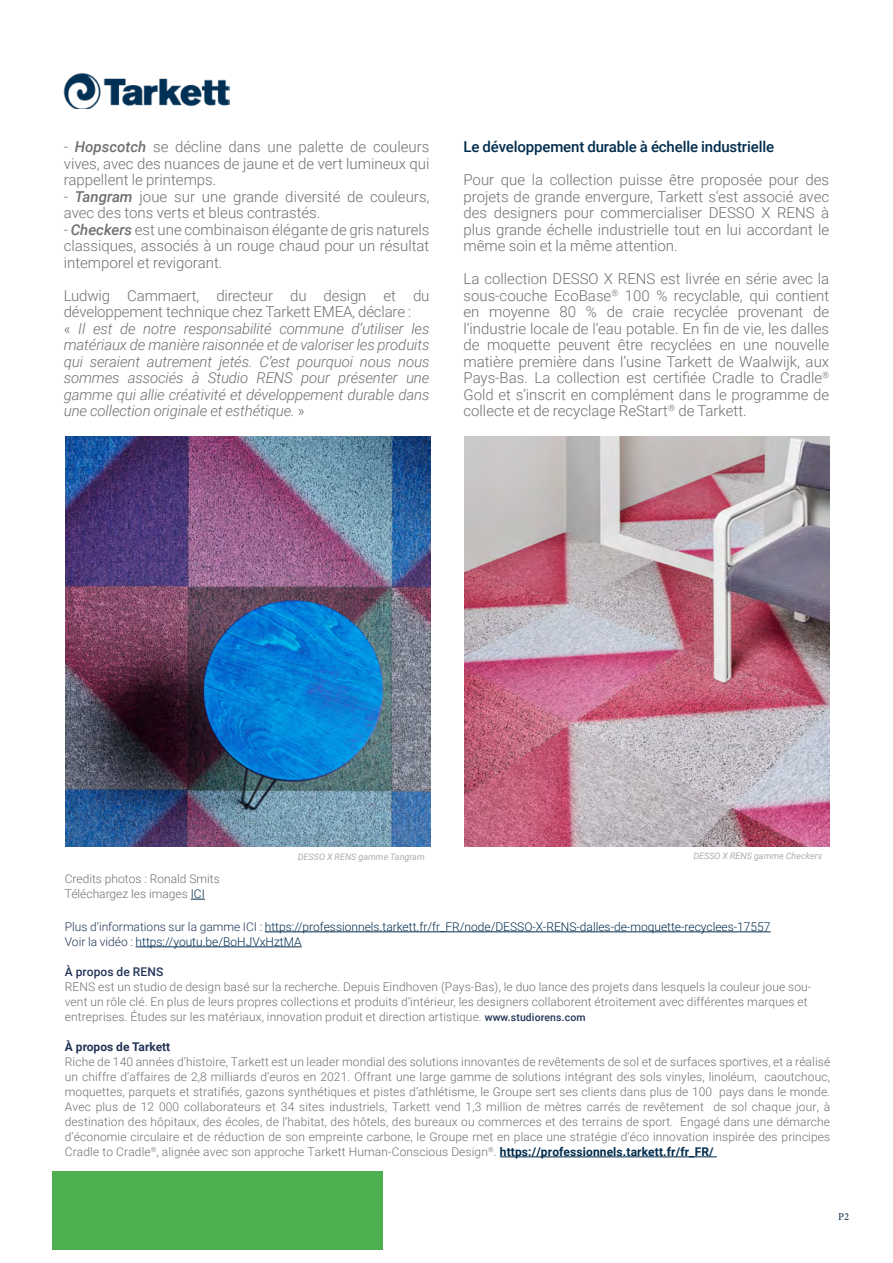
<style>
.page{position:relative;width:893px;height:1263px;background:#fff}
.page>*{position:absolute;margin:0;border:0;box-sizing:border-box;transform-origin:0 0}
.t1{font:300 15px/16.5px "Roboto";color:#706f6f;text-align:justify}
.t2{font:italic 300 15px/16.5px "Roboto";letter-spacing:-.01em;color:#71706f}
.t3{font:500 15px "Roboto";letter-spacing:-.01em;color:#002c4d}
.t4{font:300 12px/15px "Roboto";letter-spacing:.01em;color:#706f6f}
.t5{font:300 12px/15px "Roboto";color:#002c4d}
.t6{font:300 12px/15px "Roboto";color:#71706f}
.t7{font:700 12px "Roboto";color:#233558}
.t8{font:500 12px "Roboto";letter-spacing:.01em;color:#233558}
.t9{font:10.5px "Minion Pro";color:#002c4d}
.t10{font:italic 9px "Roboto";color:#a9adb0}
.s1{font-weight:500;font-style:italic}
.s2{font-style:normal}
.s3{color:#002c4d}
.s4{color:#233558}
.s5{font-weight:500;font-size:10.5px;color:#233457}
.s6{font-weight:700;color:#002c4d}
</style>
<div class="page">
<img style="left:64px;top:73px;width:165px;height:36px">
<img style="left:465px;top:436px;width:364px;height:410px">
<svg style="left:191px;top:899px;width:14px;height:1px"></svg>
<hr style="left:265px;top:931px;width:505px;height:1px;background:#002c4d">
<hr style="left:136px;top:946px;width:166px;height:1px;background:#002c4d">
<hr style="left:500px;top:1156px;width:217px;height:1px;background:#002c4d">
<img style="left:66px;top:436px;width:365px;height:410px">
<div style="left:52px;top:1172px;width:330px;height:78px;background:#4caf50"></div>
<p class="t1" style="left:64px;top:138px;width:367px">- <span class="s1">Hopscotch</span> se décline dans une palette de couleurs vives, avec des nuances de jaune et de vert lumineux qui rappellent le printemps.</p>
<p class="t1" style="left:64px;top:188px;width:367px">- <span class="s1">Tangram</span> joue sur une grande diversité de couleurs, avec des tons verts et bleus contrastés.</p>
<p class="t1" style="left:64px;top:221px;width:367px">- <span class="s1">Checkers</span> est une combinaison élégante de gris naturels classiques, associés à un rouge chaud pour un résultat intemporel et revigorant.</p>
<p class="t2" style="left:64px;top:287px;width:367px"><span class="s2">Ludwig Cammaert, directeur du design et du développement technique chez Tarkett EMEA, déclare :<br>«</span> Il est de notre responsabilité commune d’utiliser les matériaux de manière raisonnée et de valoriser les produits qui seraient autrement jetés. C’est pourquoi nous nous sommes associés à Studio RENS pour présenter une gamme qui allie créativité et développement durable dans une collection originale et esthétique. <span class="s2">»</span></p>
<p class="t3" style="left:463px;top:137px;width:312px">Le développement durable à échelle industrielle</p>
<p class="t1" style="left:463px;top:171px;width:367px">Pour que la collection puisse être proposée pour des projets de grande envergure, Tarkett s’est associé avec des designers pour commercialiser DESSO X RENS à plus grande échelle industrielle tout en lui accordant le même soin et la même attention.</p>
<p class="t1" style="left:463px;top:270px;width:367px">La collection DESSO X RENS est livrée en série avec la sous-couche EcoBase<sup>®</sup> 100 % recyclable, qui contient en moyenne 80 % de craie recyclée provenant de l’industrie locale de l’eau potable. En fin de vie, les dalles de moquette peuvent être recyclées en une nouvelle matière première dans l’usine Tarkett de Waalwijk, aux Pays-Bas. La collection est certifiée Cradle to Cradle<sup>® </sup>Gold et s’inscrit en complément dans le programme de collecte et de recyclage ReStart<sup>®</sup> de Tarkett.</p>
<p class="t10" style="left:298px;top:850px;width:128px">DESSO X RENS gamme Tangram</p>
<p class="t10" style="left:693px;top:850px;width:130px">DESSO X RENS gamme Checkers</p>
<p class="t6" style="left:65px;top:871px;width:156px">Credits photos : Ronald Smits<br>Téléchargez les images <span class="s3">ICI</span></p>
<p class="t5" style="left:65px;top:919px;width:707px"><span class="s4">Plus d’informations sur la gamme ICI :</span> https://professionnels.tarkett.fr/fr_FR/node/DESSO-X-RENS-dalles-de-moquette-recyclees-17557<br><span class="s4">Voir la vidéo :</span> https://youtu.be/BoHJVxHztMA</p>
<p class="t8" style="left:65px;top:963px;width:100px">À propos de RENS</p>
<p class="t4" style="left:65px;top:979px;width:748px">RENS est un studio de design basé sur la recherche. Depuis Eindhoven (Pays-Bas), le duo lance des projets dans lesquels la couleur joue sou&shy;vent un rôle clé. En plus de leurs propres collections et produits d’intérieur, les designers collaborent étroitement avec différentes marques et entreprises. Études sur les matériaux, innovation produit et direction artistique. <span class="s5">www.studiorens.com</span></p>
<p class="t7" style="left:65px;top:1038px;width:107px">À propos de Tarkett</p>
<p class="t4" style="left:65px;top:1054px;width:767px;text-align:justify">Riche de 140 années d’histoire, Tarkett est un leader mondial des solutions innovantes de revêtements de sol et de surfaces sportives, et a réalisé un chiffre d’affaires de 2,8 milliards d’euros en 2021. Offrant une large gamme de solutions intégrant des sols vinyles, linoléum, caoutchouc, moquettes, parquets et stratifiés, gazons synthétiques et pistes d’athlétisme, le Groupe sert ses clients dans plus de 100 pays dans le monde.<br>Avec plus de 12 000 collaborateurs et 34 sites industriels, Tarkett vend 1,3 million de mètres carrés de revêtement de sol chaque jour, à destination des hôpitaux, des écoles, de l’habitat, des hôtels, des bureaux ou commerces et des terrains de sport. Engagé dans une démarche d’économie circulaire et de réduction de son empreinte carbone, le Groupe met en place une stratégie d’éco innovation inspirée des principes Cradle to Cradle<sup>®</sup>, alignée avec son approche Tarkett Human-Conscious Design<sup>®</sup>. <span class="s6">https://professionnels.tarkett.fr/fr_FR/</span></p>
<p class="t9" style="left:838px;top:1210px;width:13px">P2</p>
</div>
